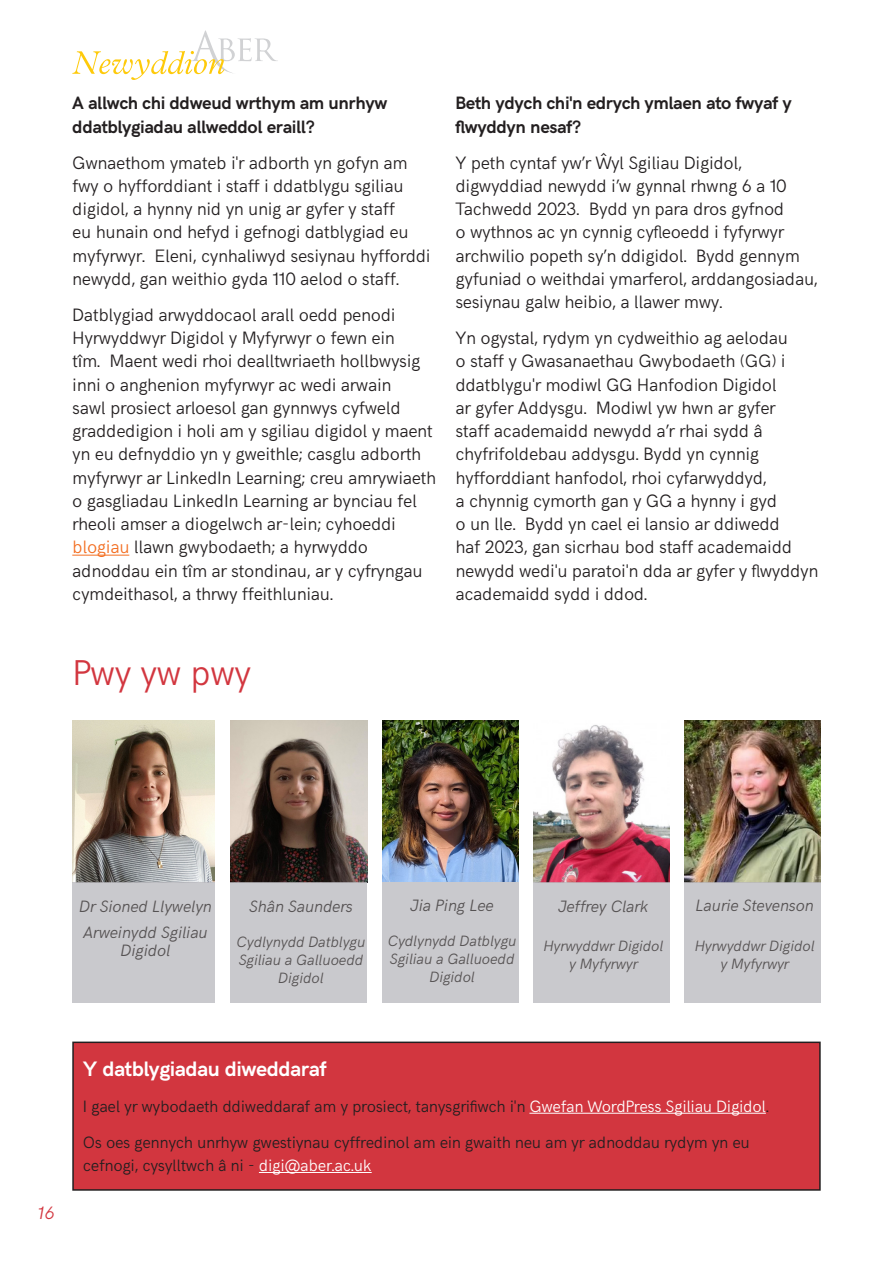
<style>
.page{position:relative;width:893px;height:1263px;background:#fff}
.page>*{position:absolute;margin:0;border:0;box-sizing:border-box;transform-origin:0 0}
.Article_Head_24pt{font:300 36px "HK Grotesk";letter-spacing:-.02em;color:#d2363f}
.Body_heading{font:700 21px "HK Grotesk";letter-spacing:-.02em;color:#fff}
.Body_heading-2{font:300 18px/23.2px "HK Grotesk";letter-spacing:-.02em;color:#231f20}
.Body_heading-3{font:700 18px/23.2px "HK Grotesk";letter-spacing:-.02em;color:#231f20}
.t1{font:italic 300 18px "HK Grotesk";color:#d2363f}
.Body_heading-4{font:300 16.5px/23.2px "HK Grotesk";letter-spacing:-.02em;color:#231f20}
.t2{font:italic 300 16.5px/26.5px "HK Grotesk";letter-spacing:-.02em;color:#231f20}
.t3{font:italic 300 15px/18px "HK Grotesk";letter-spacing:-.02em;color:#231f20;text-align:center}
.s1{color:#f36e21}
.s2{color:#fff}
</style>
<div class="page">
<hr style="left:72px;top:555px;width:57px;height:1px;background:#f36e21">
<div style="left:73px;top:1042px;width:747px;height:148px;background:#d2363f"></div>
<div style="left:72px;top:1041px;width:749px;height:150px;border:2px solid #231f20"></div>
<hr style="left:529px;top:1113px;width:237px;height:1px;background:#fff">
<hr style="left:259px;top:1172px;width:113px;height:1px;background:#fff">
<img style="left:533px;top:725px;width:136px;height:157px">
<img style="left:382px;top:720px;width:136px;height:162px">
<img style="left:685px;top:720px;width:136px;height:162px">
<img style="left:231px;top:720px;width:136px;height:162px">
<img style="left:72px;top:720px;width:143px;height:162px">
<div style="left:72px;top:882px;width:143px;height:120px;background:#c9c9cd"></div>
<div style="left:382px;top:882px;width:136px;height:120px;background:#c9c9cd"></div>
<div style="left:533px;top:882px;width:136px;height:120px;background:#c9c9cd"></div>
<div style="left:685px;top:882px;width:136px;height:120px;background:#c9c9cd"></div>
<div style="left:231px;top:882px;width:136px;height:120px;background:#c9c9cd"></div>
<svg style="left:72px;top:30px;width:206px;height:50px"></svg>
<p class="Body_heading-3" style="left:72px;top:90px;width:317px">A allwch chi ddweud wrthym am unrhyw ddatblygiadau allweddol eraill?</p>
<p class="Body_heading-2" style="left:72px;top:149px;width:360px">Gwnaethom ymateb i'r adborth yn gofyn am fwy o hyfforddiant i staff i ddatblygu sgiliau digidol, a hynny nid yn unig ar gyfer y staff<br>eu hunain ond hefyd i gefnogi datblygiad eu myfyrwyr. Eleni, cynhaliwyd sesiynau hyfforddi newydd, gan weithio gyda 110 aelod o staff.</p>
<p class="Body_heading-2" style="left:72px;top:301px;width:365px">Datblygiad arwyddocaol arall oedd penodi Hyrwyddwyr Digidol y Myfyrwyr o fewn ein<br>tîm. Maent wedi rhoi dealltwriaeth hollbwysig inni o anghenion myfyrwyr ac wedi arwain<br>sawl prosiect arloesol gan gynnwys cyfweld graddedigion i holi am y sgiliau digidol y maent yn eu defnyddio yn y gweithle; casglu adborth myfyrwyr ar LinkedIn Learning; creu amrywiaeth o gasgliadau LinkedIn Learning ar bynciau fel rheoli amser a diogelwch ar-lein; cyhoeddi <span class="s1">blogiau</span> llawn gwybodaeth; a hyrwyddo adnoddau ein tîm ar stondinau, ar y cyfryngau cymdeithasol, a thrwy ffeithluniau.</p>
<p class="Body_heading-3" style="left:455px;top:90px;width:338px">Beth ydych chi'n edrych ymlaen ato fwyaf y flwyddyn nesaf?</p>
<p class="Body_heading-2" style="left:455px;top:149px;width:364px">Y peth cyntaf yw’r Ŵyl Sgiliau Digidol, digwyddiad newydd i’w gynnal rhwng 6 a 10<br>Tachwedd 2023. Bydd yn para dros gyfnod<br>o wythnos ac yn cynnig cyfleoedd i fyfyrwyr archwilio popeth sy’n ddigidol. Bydd gennym gyfuniad o weithdai ymarferol, arddangosiadau, sesiynau galw heibio, a llawer mwy.</p>
<p class="Body_heading-2" style="left:455px;top:325px;width:364px">Yn ogystal, rydym yn cydweithio ag aelodau<br>o staff y Gwasanaethau Gwybodaeth (GG) i ddatblygu'r modiwl GG Hanfodion Digidol<br>ar gyfer Addysgu. Modiwl yw hwn ar gyfer<br>staff academaidd newydd a’r rhai sydd â chyfrifoldebau addysgu. Bydd yn cynnig hyfforddiant hanfodol, rhoi cyfarwyddyd,<br>a chynnig cymorth gan y GG a hynny i gyd<br>o un lle. Bydd yn cael ei lansio ar ddiwedd<br>haf 2023, gan sicrhau bod staff academaidd newydd wedi'u paratoi'n dda ar gyfer y flwyddyn academaidd sydd i ddod.</p>
<p class="Article_Head_24pt" style="left:72px;top:646px;width:181px">Pwy yw pwy</p>
<p class="t2" style="left:79px;top:891px;width:134px">Dr Sioned Llywelyn<br>Arweinydd Sgiliau</p>
<p class="t2" style="left:121px;top:936px;width:52px">Digidol</p>
<p class="t2" style="left:249px;top:891px;width:105px">Shân Saunders</p>
<p class="t3" style="left:237px;top:931px;width:131px">Cydlynydd Datblygu<br>Sgiliau a Galluoedd<br>Digidol</p>
<p class="t2" style="left:411px;top:891px;width:85px">Jia Ping Lee</p>
<p class="t3" style="left:388px;top:931px;width:131px">Cydlynydd Datblygu<br>Sgiliau a Galluoedd<br>Digidol</p>
<p class="t2" style="left:558px;top:891px;width:92px">Jeffrey Clark</p>
<p class="t3" style="left:543px;top:935px;width:122px">Hyrwyddwr Digidol y Myfyrwyr</p>
<p class="t2" style="left:695px;top:891px;width:120px">Laurie Stevenson</p>
<p class="t3" style="left:695px;top:935px;width:122px">Hyrwyddwr Digidol y Myfyrwyr</p>
<p class="t1" style="left:38px;top:1199px;width:19px">16</p>
<p class="Body_heading" style="left:83px;top:1052px;width:245px">Y datblygiadau diweddaraf</p>
<p class="Body_heading-4" style="left:83px;top:1093px;width:688px">I gael yr wybodaeth ddiweddaraf am y prosiect, tanysgrifiwch i'n <span class="s2">Gwefan WordPress Sgiliau Digidol</span>.</p>
<p class="Body_heading-4" style="left:83px;top:1129px;width:668px">Os oes gennych unrhyw gwestiynau cyffredinol am ein gwaith neu am yr adnoddau rydym yn eu cefnogi, cysylltwch â ni - <span class="s2">digi@aber.ac.uk</span></p>
</div>
